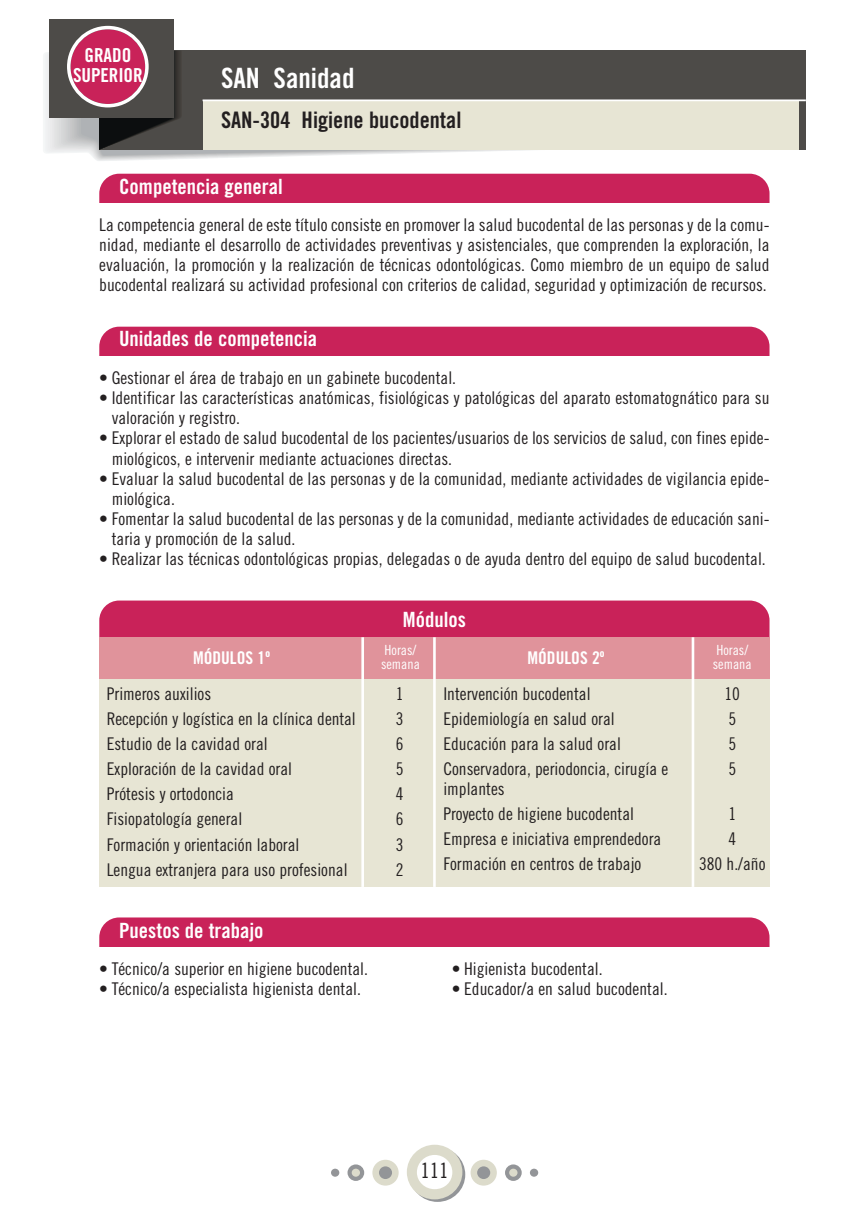
<style>
.page{position:relative;width:844px;height:1216px;background:#fff}
.page>*{position:absolute;margin:0;border:0;box-sizing:border-box;transform-origin:0 0}
.t1{font:28px "Trade Gothic Bold Cond Twenty";color:#fff}
.t2{font:22.75px "Trade Gothic Bold Cond Twenty";color:#231f20}
.t3{font:21px "Trade Gothic Bold Cond Twenty";color:#fff}
.t4{font:21px "Trade Gothic Cond Eighteen";color:#231f20}
.t5{font:19.25px/20.1px "Trade Gothic Bold Cond Twenty";letter-spacing:-.01em;color:#fff;text-align:center}
.t6{font:17.5px/20.1px "Trade Gothic Cond Eighteen";color:#231f20}
.t7{font:17.5px "Trade Gothic Bold Cond Twenty";color:#fff}
.t8{font:14px "Trade Gothic Cond Eighteen";color:#fff}
</style>
<div class="page">
<svg style="left:409px;top:1147px;width:56px;height:54px"></svg>
<div style="left:407px;top:1144px;width:55px;height:55px;background:#dcdbcb;border-radius:50%"></div>
<div style="left:417px;top:1154px;width:35px;height:35px;background:#fff;border-radius:50%"></div>
<div style="left:470px;top:1159px;width:26px;height:26px;background:#dcdbcb;border-radius:50%"></div>
<div style="left:477px;top:1166px;width:13px;height:12px;background:#939598;border-radius:50%"></div>
<div style="left:372px;top:1159px;width:26px;height:26px;background:#dcdbcb;border-radius:50%"></div>
<div style="left:379px;top:1166px;width:13px;height:12px;background:#939598;border-radius:50%"></div>
<div style="left:347px;top:1164px;width:17px;height:16px;background:#939598;border-radius:50%"></div>
<div style="left:351px;top:1168px;width:9px;height:8px;background:#dcdbcb;border-radius:50%"></div>
<svg style="left:505px;top:1164px;width:16px;height:16px"></svg>
<div style="left:509px;top:1168px;width:8px;height:8px;background:#dcdbcb;border-radius:50%"></div>
<div style="left:331px;top:1168px;width:8px;height:8px;background:#939598;border-radius:50%"></div>
<div style="left:529px;top:1168px;width:9px;height:8px;background:#939598;border-radius:50%"></div>
<svg style="left:88px;top:149px;width:479px;height:6px"></svg>
<div style="left:99px;top:50px;width:706px;height:99px;background:#4d4b48"></div>
<div style="left:202px;top:100px;width:596px;height:49px;background:#e7e5d4"></div>
<hr style="left:202px;top:99px;width:603px;height:2px;background:#fff">
<div style="left:49px;top:19px;width:125px;height:99px;background:#4d4b48"></div>
<svg style="left:67px;top:25px;width:115px;height:127px"></svg>
<div style="left:99px;top:174px;width:670px;height:49px;background:#c92259;border-radius:20px"></div>
<div style="left:99px;top:917px;width:670px;height:50px;background:#c92259;border-radius:20px"></div>
<div style="left:99px;top:947px;width:670px;height:30px;background:#fff"></div>
<div style="left:99px;top:203px;width:670px;height:30px;background:#fff"></div>
<div style="left:99px;top:327px;width:670px;height:49px;background:#c92259;border-radius:20px"></div>
<div style="left:99px;top:356px;width:670px;height:30px;background:#fff"></div>
<div style="left:99px;top:678px;width:670px;height:208px;background:#e7e5d4"></div>
<div style="left:99px;top:600px;width:670px;height:65px;background:#c92259;border-radius:20px"></div>
<div style="left:99px;top:637px;width:670px;height:41px;background:#e0939b"></div>
<hr style="left:433px;top:637px;width:2px;height:249px;background:#fff">
<hr style="left:361px;top:637px;width:3px;height:249px;background:#fff">
<hr style="left:691px;top:637px;width:3px;height:249px;background:#fff">
<p class="t5" style="left:73px;top:47px;width:71px">GRADO<br>SUPERIOR</p>
<h1 class="t1" style="left:221px;top:68px;width:135px">SAN Sanidad</h1>
<h2 class="t2" style="left:221px;top:112px;width:242px">SAN-304 Higiene bucodental</h2>
<p class="t3" style="left:119px;top:179px;width:165px">Competencia general</p>
<p class="t6" style="left:99px;top:216px;width:671px;text-align:justify">La competencia general de este título consiste en promover la salud bucodental de las personas y de la comu&shy;nidad, mediante el desarrollo de actividades preventivas y asistenciales, que comprenden la exploración, la evaluación, la promoción y la realización de técnicas odontológicas. Como miembro de un equipo de salud bucodental realizará su actividad profesional con criterios de calidad, seguridad y optimización de recursos.</p>
<p class="t3" style="left:119px;top:331px;width:199px">Unidades de competencia</p>
<p class="t6" style="left:99px;top:369px;width:358px">• Gestionar el área de trabajo en un gabinete bucodental.</p>
<p class="t6" style="left:112px;top:389px;width:659px;text-indent:-12px">• Identificar las características anatómicas, fisiológicas y patológicas del aparato estomatognático para su valoración y registro.</p>
<p class="t6" style="left:112px;top:429px;width:659px;text-indent:-12px">• Explorar el estado de salud bucodental de los pacientes/usuarios de los servicios de salud, con fines epide&shy;miológicos, e intervenir mediante actuaciones directas.</p>
<p class="t6" style="left:112px;top:469px;width:659px;text-indent:-12px">• Evaluar la salud bucodental de las personas y de la comunidad, mediante actividades de vigilancia epide&shy;miológica.</p>
<p class="t6" style="left:112px;top:510px;width:659px;text-indent:-12px">• Fomentar la salud bucodental de las personas y de la comunidad, mediante actividades de educación sani&shy;taria y promoción de la salud.</p>
<p class="t6" style="left:99px;top:550px;width:667px">• Realizar las técnicas odontológicas propias, delegadas o de ayuda dentro del equipo de salud bucodental.</p>
<p class="t7" style="left:193px;top:651px;width:78px">MÓDULOS 1º</p>
<p class="t3" style="left:403px;top:611px;width:64px">Módulos</p>
<p class="t8" style="left:384px;top:645px;width:33px">Horas/</p>
<p class="t8" style="left:716px;top:645px;width:33px">Horas/</p>
<p class="t7" style="left:527px;top:651px;width:78px">MÓDULOS 2º</p>
<p class="t8" style="left:381px;top:659px;width:40px">semana</p>
<p class="t8" style="left:712px;top:659px;width:40px">semana</p>
<p class="t6" style="left:107px;top:685px;width:106px">Primeros auxilios</p>
<p class="t6" style="left:395px;top:685px;width:9px">1</p>
<p class="t6" style="left:107px;top:710px;width:250px">Recepción y logística en la clínica dental</p>
<p class="t6" style="left:395px;top:710px;width:9px">3</p>
<p class="t6" style="left:107px;top:735px;width:162px">Estudio de la cavidad oral</p>
<p class="t6" style="left:395px;top:735px;width:9px">6</p>
<p class="t6" style="left:107px;top:760px;width:187px">Exploración de la cavidad oral</p>
<p class="t6" style="left:395px;top:760px;width:9px">5</p>
<p class="t6" style="left:107px;top:785px;width:129px">Prótesis y ortodoncia</p>
<p class="t6" style="left:395px;top:785px;width:9px">4</p>
<p class="t6" style="left:107px;top:810px;width:137px">Fisiopatología general</p>
<p class="t6" style="left:395px;top:810px;width:9px">6</p>
<p class="t6" style="left:107px;top:835px;width:194px">Formación y orientación laboral</p>
<p class="t6" style="left:395px;top:835px;width:9px">3</p>
<p class="t6" style="left:107px;top:860px;width:242px">Lengua extranjera para uso profesional</p>
<p class="t6" style="left:395px;top:860px;width:9px">2</p>
<p class="t3" style="left:119px;top:922px;width:146px">Puestos de trabajo</p>
<p class="t6" style="left:99px;top:959px;width:270px">• Técnico/a superior en higiene bucodental.</p>
<p class="t6" style="left:99px;top:979px;width:263px">• Técnico/a especialista higienista dental.</p>
<p class="t6" style="left:443px;top:685px;width:149px">Intervención bucodental</p>
<p class="t6" style="left:724px;top:685px;width:17px">10</p>
<p class="t6" style="left:443px;top:710px;width:173px">Epidemiología en salud oral</p>
<p class="t6" style="left:728px;top:710px;width:9px">5</p>
<p class="t6" style="left:443px;top:735px;width:179px">Educación para la salud oral</p>
<p class="t6" style="left:728px;top:735px;width:9px">5</p>
<p class="t6" style="left:443px;top:760px;width:226px">Conservadora, periodoncia, cirugía e</p>
<p class="t6" style="left:728px;top:760px;width:9px">5</p>
<p class="t6" style="left:443px;top:777px;width:192px;line-height:25px">implantes<br>Proyecto de higiene bucodental</p>
<p class="t6" style="left:728px;top:804px;width:9px">1</p>
<p class="t6" style="left:443px;top:829px;width:219px">Empresa e iniciativa emprendedora</p>
<p class="t6" style="left:728px;top:829px;width:9px">4</p>
<p class="t6" style="left:443px;top:854px;width:199px">Formación en centros de trabajo</p>
<p class="t6" style="left:698px;top:854px;width:68px">380 h./año</p>
<p class="t6" style="left:451px;top:959px;width:152px">• Higienista bucodental.</p>
<p class="t6" style="left:451px;top:979px;width:217px">• Educador/a en salud bucodental.</p>
<p class="t4" style="left:420px;top:1162px;width:29px">111</p>
</div>
